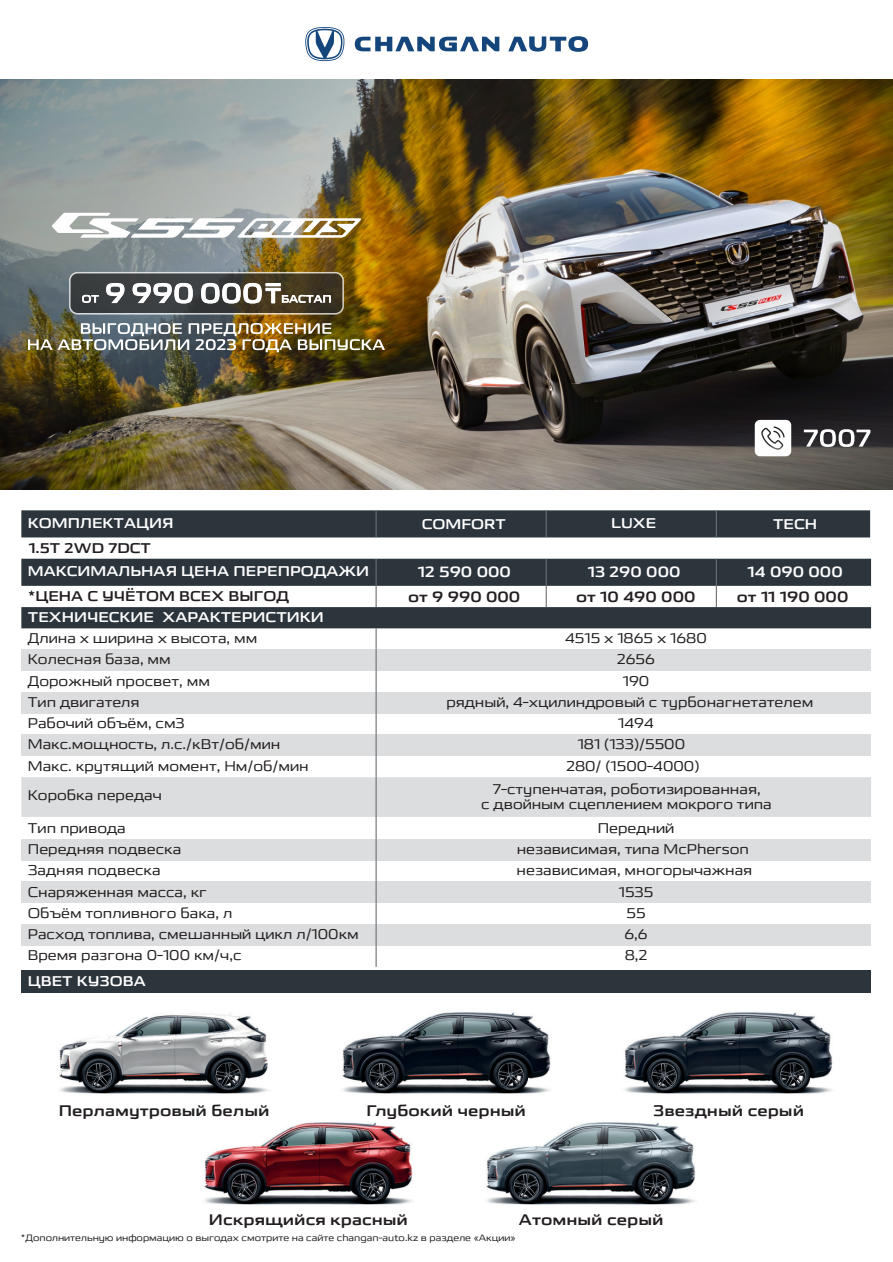
<style>
.page{position:relative;width:893px;height:1262px;background:#fff}
.page>*{position:absolute;margin:0;border:0;box-sizing:border-box;transform-origin:0 0}
.t1{font:700 15.45px "changanunitype";color:#231f20}
.t2{font:700 15px "changanunitypekz";color:#fff}
.t3{font:700 15px "changanunitype";color:#231f20}
.t4{font:700 15px "changanunitypekz";color:#231f20}
.t5{font:14.25px "changanunitype";color:#231f20}
.t6{font:700 14.25px "changanunitype";color:#fff}
.t7{font:700 14.25px "changanunitype";color:#231f20}
.t8{font:700 14.25px "changanunitypekz";color:#231f20}
.t9{font:9.3px "changanunitypekz";color:#231f20}
</style>
<div class="page">
<img style="left:342px;top:1012px;width:209px;height:82px">
<img style="left:624px;top:1012px;width:209px;height:82px">
<img style="left:59px;top:1013px;width:209px;height:81px">
<img style="left:486px;top:1122px;width:210px;height:83px">
<img style="left:204px;top:1122px;width:209px;height:83px">
<div style="left:21px;top:970px;width:850px;height:22px;background:#2c343c"></div>
<svg style="left:21px;top:510px;width:850px;height:118px;fill:#2c343c"></svg>
<svg style="left:305px;top:27px;width:40px;height:34px"></svg>
<svg style="left:355px;top:37px;width:144px;height:14px"></svg>
<svg style="left:508px;top:36px;width:80px;height:16px"></svg>
<img style="left:645px;top:79px;width:248px;height:411px">
<img style="left:0;top:79px;width:645px;height:411px">
<hr style="left:545px;top:586px;width:2px;height:21px;background:#6d6f71">
<hr style="left:715px;top:586px;width:2px;height:21px;background:#6d6f71">
<svg style="left:21px;top:628px;width:850px;height:338px"></svg>
<svg style="left:375px;top:559px;width:1px;height:48px"></svg>
<hr style="left:545px;top:559px;width:2px;height:27px;background:#6d6f71">
<hr style="left:715px;top:559px;width:2px;height:27px;background:#6d6f71">
<svg style="left:375px;top:510px;width:1px;height:27px"></svg>
<hr style="left:545px;top:510px;width:2px;height:27px;background:#6d6f71">
<hr style="left:715px;top:510px;width:2px;height:27px;background:#6d6f71">
<svg style="left:52px;top:213px;width:309px;height:25px"></svg>
<svg style="left:69px;top:272px;width:275px;height:42px;background:#4e4c46"></svg>
<svg style="left:82px;top:295px;width:17px;height:8px"></svg>
<svg style="left:106px;top:283px;width:225px;height:20px"></svg>
<img style="left:28px;top:323px;width:357px;height:29px">
<svg style="left:754px;top:420px;width:37px;height:36px"></svg>
<svg style="left:803px;top:429px;width:67px;height:18px"></svg>
<p class="t6" style="left:28px;top:516px;width:147px">КОМПЛЕКТАЦИЯ</p>
<p class="t8" style="left:29px;top:541px;width:124px">1.5T 2WD 7DCT</p>
<p class="t6" style="left:422px;top:516px;width:86px">COMFORT</p>
<p class="t6" style="left:611px;top:516px;width:47px">LUXE</p>
<p class="t6" style="left:773px;top:516px;width:45px">TECH</p>
<p class="t6" style="left:28px;top:564px;width:343px">МАКСИМАЛЬНАЯ ЦЕНА ПЕРЕПРОДАЖИ</p>
<p class="t2" style="left:418px;top:564px;width:95px">12 590 000</p>
<p class="t2" style="left:587px;top:564px;width:94px">13 290 000</p>
<p class="t2" style="left:747px;top:564px;width:97px">14 090 000</p>
<p class="t4" style="left:408px;top:589px;width:114px">от 9 990 000</p>
<p class="t7" style="left:28px;top:589px;width:262px">*ЦЕНА С УЧЁТОМ ВСЕХ ВЫГОД</p>
<p class="t3" style="left:576px;top:589px;width:121px">от 10 490 000</p>
<p class="t3" style="left:736px;top:589px;width:113px">от 11 190 000</p>
<p class="t6" style="left:28px;top:610px;width:297px">ТЕХНИЧЕСКИЕ ХАРАКТЕРИСТИКИ</p>
<p class="t5" style="left:28px;top:631px;width:231px">Длина х ширина х высота, мм</p>
<p class="t5" style="left:565px;top:631px;width:143px">4515 x 1865 x 1680</p>
<p class="t5" style="left:28px;top:652px;width:144px">Колесная база, мм</p>
<p class="t5" style="left:617px;top:652px;width:39px">2656</p>
<p class="t5" style="left:28px;top:673px;width:184px">Дорожный просвет, мм</p>
<p class="t5" style="left:622px;top:673px;width:28px">190</p>
<p class="t5" style="left:28px;top:695px;width:113px">Тип двигателя</p>
<p class="t5" style="left:446px;top:695px;width:368px">рядный, 4-х цилиндровый с турбонагнетателем</p>
<p class="t5" style="left:28px;top:716px;width:158px">Рабочий объём, см3</p>
<p class="t5" style="left:618px;top:716px;width:37px">1494</p>
<p class="t5" style="left:28px;top:737px;width:254px">Макс. мощность, л.с./кВт/об/мин</p>
<p class="t5" style="left:577px;top:737px;width:109px">181 (133) / 5500</p>
<p class="t5" style="left:28px;top:758px;width:282px">Макс. крутящий момент, Нм/об/мин</p>
<p class="t5" style="left:566px;top:758px;width:134px">280 / (1500-4000)</p>
<p class="t5" style="left:28px;top:788px;width:135px">Коробка передач</p>
<p class="t5" style="left:492px;top:782px;width:269px">7-ступенчатая, роботизированная,</p>
<p class="t5" style="left:28px;top:820px;width:99px">Тип привода</p>
<p class="t5" style="left:597px;top:820px;width:78px">Передний</p>
<p class="t5" style="left:28px;top:842px;width:155px">Передняя подвеска</p>
<p class="t5" style="left:516px;top:842px;width:234px">независимая, типа McPherson</p>
<p class="t5" style="left:28px;top:863px;width:134px">Задняя подвеска</p>
<p class="t5" style="left:516px;top:863px;width:237px">независимая, многорычажная</p>
<p class="t5" style="left:28px;top:884px;width:180px">Снаряженная масса, кг</p>
<p class="t5" style="left:618px;top:884px;width:36px">1535</p>
<p class="t5" style="left:28px;top:905px;width:206px">Объём топливного бака, л</p>
<p class="t5" style="left:626px;top:905px;width:21px">55</p>
<p class="t5" style="left:28px;top:927px;width:332px">Расход топлива, смешанный цикл л/100км</p>
<p class="t5" style="left:624px;top:927px;width:25px">6,6</p>
<p class="t5" style="left:28px;top:948px;width:215px">Время разгона 0 - 100 км/ч, с</p>
<p class="t5" style="left:624px;top:948px;width:24px">8,2</p>
<p class="t5" style="left:481px;top:797px;width:292px">с двойным сцеплением мокрого типа</p>
<p class="t6" style="left:28px;top:974px;width:119px">ЦВЕТ КУЗОВА</p>
<p class="t1" style="left:59px;top:1102px;width:212px">Перламутровый белый</p>
<p class="t1" style="left:366px;top:1102px;width:161px">Глубокий черный</p>
<p class="t1" style="left:653px;top:1102px;width:152px">Звездный серый</p>
<p class="t1" style="left:209px;top:1212px;width:201px">Искрящийся красный</p>
<p class="t1" style="left:519px;top:1212px;width:146px">Атомный серый</p>
<p class="t9" style="left:21px;top:1232px;width:496px">*Дополнительную информацию о выгодах смотрите на сайте changan-auto.kz в разделе «Акции»</p>
</div>
